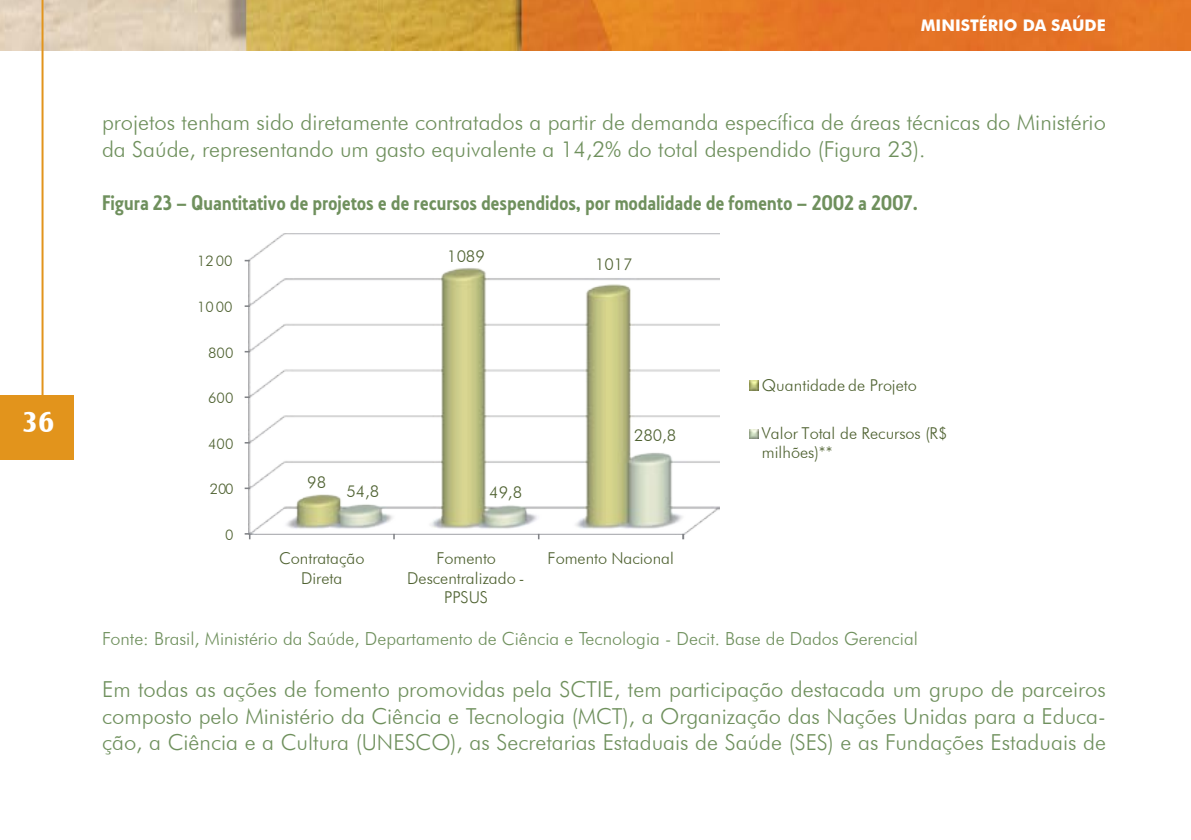
<style>
.page{position:relative;width:1191px;height:840px;background:#fff}
.page>*{position:absolute;margin:0;border:0;box-sizing:border-box;transform-origin:0 0}
.t1{font:700 30px "Castle T";color:#fff}
.t2{font:300 22px/26.4px "Futura BT";color:#6f905d}
.t3{font:22px "Collegiate";color:#6f905d}
.t4{font:300 18px "Futura BT";color:#6f905d}
.t5{font:300 16.4px/19.4px "Futura BT";color:#4e6130;text-align:center}
.t6{font:700 16px "Futura BT";color:#fff}
.t7{font:300 14.6px "Futura BT";color:#4e6130}
</style>
<div class="page">
<img style="left:0;top:0;width:1191px;height:51px">
<div style="left:0;top:394px;width:73px;height:65px;background:#e2941c"></div>
<hr style="left:42px;top:0;width:2px;height:397px;background:#e2941c">
<img style="left:248px;top:233px;width:471px;height:301px">
<svg style="left:245px;top:532px;width:5px;height:7px"></svg>
<svg style="left:393px;top:533px;width:2px;height:6px"></svg>
<svg style="left:682px;top:533px;width:2px;height:6px"></svg>
<svg style="left:749px;top:380px;width:9px;height:10px"></svg>
<svg style="left:749px;top:429px;width:9px;height:9px"></svg>
<h1 class="t1" style="left:22px;top:404px;width:34px">36</h1>
<p class="t6" style="left:920px;top:16px;width:25px">MINIST</p>
<p class="t6" style="left:979px;top:16px;width:20px">ÉRIO</p>
<p class="t6" style="left:1022px;top:16px;width:50px">DA SAÚDE</p>
<p class="t2" style="left:102px;top:109px;width:1005px">projetos tenham sido diretamente contratados a partir de demanda específica de áreas técnicas do Ministério da Saúde, representando um gasto equivalente a 14,2% do total despendido (Figura 23).</p>
<p class="t3" style="left:102px;top:189px;width:817px">Figura 23 – Quantitativo de projetos e de recursos despendidos, por modalidade de fomento – 2002 a 2007.</p>
<p class="t7" style="left:197px;top:252px;width:37px">1200</p>
<p class="t7" style="left:197px;top:298px;width:37px">1000</p>
<p class="t7" style="left:208px;top:343px;width:27px">800</p>
<p class="t7" style="left:208px;top:389px;width:27px">600</p>
<p class="t7" style="left:208px;top:434px;width:27px">400</p>
<p class="t7" style="left:210px;top:480px;width:25px">200</p>
<p class="t7" style="left:225px;top:525px;width:10px">0</p>
<p class="t5" style="left:447px;top:246px;width:39px">1089</p>
<p class="t5" style="left:307px;top:471px;width:20px">98</p>
<p class="t5" style="left:346px;top:481px;width:34px">54,8</p>
<p class="t5" style="left:489px;top:482px;width:34px">49,8</p>
<p class="t5" style="left:595px;top:254px;width:39px">1017</p>
<p class="t5" style="left:634px;top:425px;width:44px">280,8</p>
<p class="t5" style="left:279px;top:548px;width:87px">Contratação<br>Direta</p>
<p class="t5" style="left:407px;top:548px;width:119px">Fomento<br>Descentralizado -<br>PPSUS</p>
<p class="t5" style="left:547px;top:548px;width:128px">Fomento Nacional</p>
<p class="t5" style="left:762px;top:375px;width:157px">Quantidade de Projeto</p>
<p class="t5" style="left:762px;top:423px;width:187px;text-align:left">Valor Total de Recursos (R$ milhões)**</p>
<p class="t4" style="left:102px;top:627px;width:817px">Fonte: Brasil, Ministério da Saúde, Departamento de Ciência e Tecnologia - Decit. Base de Dados Gerencial</p>
<p class="t2" style="left:102px;top:676px;width:1005px;text-align:justify">Em todas as ações de fomento promovidas pela SCTIE, tem participação destacada um grupo de parceiros composto pelo Ministério da Ciência e Tecnologia (MCT), a Organização das Nações Unidas para a Educa&shy;ção, a Ciência e a Cultura (UNESCO), as Secretarias Estaduais de Saúde (SES) e as Fundações Estaduais de</p>
</div>
